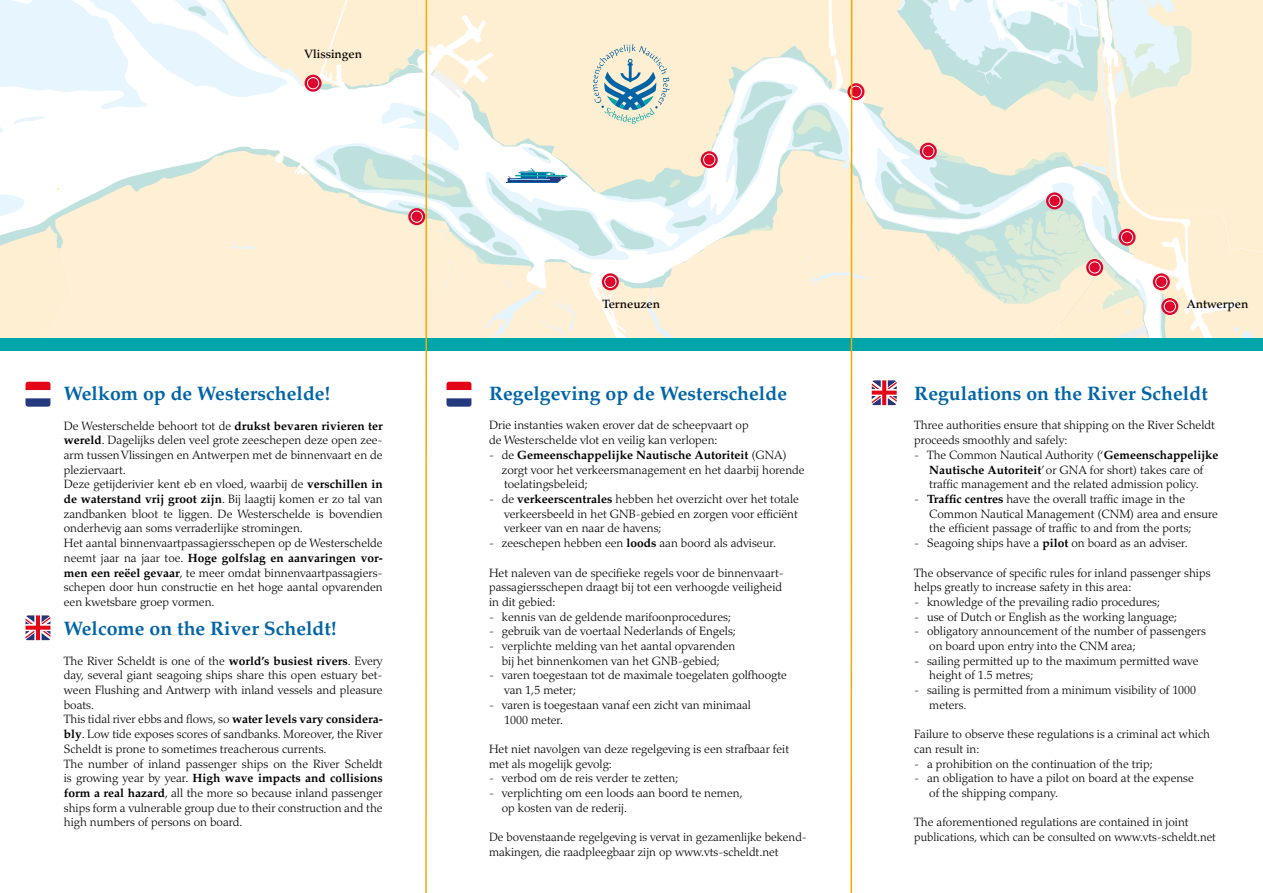
<style>
.page{position:relative;width:1263px;height:893px;background:#fff}
.page>*{position:absolute;margin:0;border:0;box-sizing:border-box;transform-origin:0 0}
.t1{font:700 19.5px "Palatino";color:#0064a7}
.t2{font:300 12px/14.7px "Palatino";color:#000}
.t3{font:500 12px "Palatino";color:#000}
.s1{font-weight:700}
</style>
<div class="page">
<svg style="left:1258px;top:0;width:5px;height:256px"></svg>
<svg style="left:0;top:0;width:1258px;height:338px"></svg>
<div style="left:0;top:338px;width:1263px;height:13px;background:#00a6aa"></div>
<svg style="left:26px;top:615px;width:24px;height:25px"></svg>
<svg style="left:872px;top:380px;width:25px;height:25px"></svg>
<svg style="left:26px;top:398px;width:24px;height:9px"></svg>
<svg style="left:26px;top:382px;width:24px;height:8px"></svg>
<svg style="left:446px;top:398px;width:25px;height:9px"></svg>
<svg style="left:446px;top:382px;width:25px;height:8px"></svg>
<hr style="left:425px;top:0;width:2px;height:893px;background:#f5a800">
<hr style="left:850px;top:0;width:2px;height:893px;background:#f5a800">
<p class="t3" style="left:305px;top:47px;width:59px">Vlissingen</p>
<p class="t3" style="left:602px;top:297px;width:59px">Terneuzen</p>
<p class="t3" style="left:1187px;top:297px;width:63px">Antwerpen</p>
<h1 class="t1" style="left:64px;top:382px;width:268px">Welkom op de Westerschelde!</h1>
<h1 class="t1" style="left:489px;top:382px;width:300px">Regelgeving op de Westerschelde</h1>
<p class="t2" style="left:64px;top:418px;width:320px">De Westerschelde behoort tot de <span class="s1">drukst bevaren rivieren ter wereld</span>. Dagelijks delen veel grote zeeschepen deze open zee&shy;arm tussen Vlissingen en Antwerpen met de binnenvaart en de pleziervaart.<br>Deze getijderivier kent eb en vloed, waarbij de <span class="s1">verschillen in de waterstand vrij groot zijn</span>. Bij laagtij komen er zo tal van zandbanken bloot te liggen. De Westerschelde is bovendien onderhevig aan soms verraderlijke stromingen.<br>Het aantal binnenvaartpassagiersschepen op de Westerschelde neemt jaar na jaar toe. <span class="s1">Hoge golfslag en aanvaringen vor&shy;men een reëel gevaar</span>, te meer omdat binnenvaartpassagiers&shy;schepen door hun constructie en het hoge aantal opvarenden een kwetsbare groep vormen.</p>
<p class="t2" style="left:489px;top:418px;width:261px">Drie instanties waken erover dat de scheepvaart op de Westerschelde vlot en veilig kan verlopen:</p>
<p class="t2" style="left:502px;top:448px;width:304px;text-indent:-13px">- de <span class="s1">Gemeenschappelijke Nautische Autoriteit</span> (GNA) zorgt voor het verkeersmanagement en het daarbij horende toelatingsbeleid;</p>
<p class="t2" style="left:504px;top:492px;width:296px;text-align:justify;text-indent:-15px">- de <span class="s1">verkeerscentrales</span> hebben het overzicht over het totale verkeersbeeld in het GNB-gebied en zorgen voor efficiënt verkeer van en naar de havens;</p>
<p class="t2" style="left:489px;top:536px;width:288px">- zeeschepen hebben een <span class="s1">loods</span> aan boord als adviseur.</p>
<p class="t2" style="left:489px;top:565px;width:296px">Het naleven van de specifieke regels voor de binnenvaart&shy;passagiersschepen draagt bij tot een verhoogde veiligheid in dit gebied:</p>
<p class="t2" style="left:489px;top:609px;width:243px">- kennis van de geldende marifoonprocedures;</p>
<p class="t2" style="left:489px;top:624px;width:248px">- gebruik van de voertaal Nederlands of Engels;</p>
<p class="t2" style="left:489px;top:639px;width:248px;text-align:center">- verplichte melding van het aantal opvarenden bij het binnenkomen van het GNB-gebied;</p>
<p class="t2" style="left:504px;top:668px;width:284px;text-indent:-15px">- varen toegestaan tot de maximale toegelaten golfhoogte van 1,5 meter;</p>
<p class="t2" style="left:504px;top:698px;width:248px;text-indent:-15px">- varen is toegestaan vanaf een zicht van minimaal<br>1000 meter.</p>
<p class="t2" style="left:489px;top:742px;width:302px">Het niet navolgen van deze regelgeving is een strafbaar feit met als mogelijk gevolg:</p>
<p class="t2" style="left:489px;top:771px;width:191px">- verbod om de reis verder te zetten;</p>
<p class="t2" style="left:502px;top:786px;width:242px;text-indent:-13px">- verplichting om een loods aan boord te nemen, op kosten van de rederij.</p>
<p class="t2" style="left:489px;top:830px;width:319px">De bovenstaande regelgeving is vervat in gezamenlijke bekend&shy;makingen, die raadpleegbaar zijn op www.vts-scheldt.net</p>
<h1 class="t1" style="left:64px;top:617px;width:274px">Welcome on the River Scheldt!</h1>
<p class="t2" style="left:64px;top:653px;width:320px">The River Scheldt is one of the <span class="s1">world’s busiest rivers</span>. Every day, several giant seagoing ships share this open estuary bet&shy;ween Flushing and Antwerp with inland vessels and pleasure boats.<br>This tidal river ebbs and flows, so <span class="s1">water levels vary considera&shy;bly</span>. Low tide exposes scores of sandbanks. Moreover, the River Scheldt is prone to sometimes treacherous currents.<br>The number of inland passenger ships on the River Scheldt is growing year by year. <span class="s1">High wave impacts and collisions form a real hazard</span>, all the more so because inland passenger ships form a vulnerable group due to their construction and the high numbers of persons on board.</p>
<h1 class="t1" style="left:914px;top:382px;width:295px">Regulations on the River Scheldt</h1>
<p class="t2" style="left:914px;top:418px;width:302px">Three authorities ensure that shipping on the River Scheldt proceeds smoothly and safely:</p>
<p class="t2" style="left:914px;top:448px;width:306px;text-align:center">- The Common Nautical Authority (‘<span class="s1">Gemeenschappelijke<br>Nautische Autoriteit</span>’ or GNA for short) takes care of traffic management and the related admission policy.</p>
<p class="t2" style="left:929px;top:492px;width:290px;text-indent:-15px">- <span class="s1">Traffic centres</span> have the overall traffic image in the<br>Common Nautical Management (CNM) area and ensure the efficient passage of traffic to and from the ports;</p>
<p class="t2" style="left:914px;top:536px;width:275px">- Seagoing ships have a <span class="s1">pilot</span> on board as an adviser.</p>
<p class="t2" style="left:914px;top:565px;width:298px">The observance of specific rules for inland passenger ships helps greatly to increase safety in this area:</p>
<p class="t2" style="left:914px;top:595px;width:247px">- knowledge of the prevailing radio procedures;</p>
<p class="t2" style="left:914px;top:609px;width:264px">- use of Dutch or English as the working language;</p>
<p class="t2" style="left:929px;top:624px;width:278px;text-indent:-15px">- obligatory announcement of the number of passengers on board upon entry into the CNM area;</p>
<p class="t2" style="left:929px;top:653px;width:271px;text-indent:-15px">- sailing permitted up to the maximum permitted wave height of 1.5 metres;</p>
<p class="t2" style="left:929px;top:683px;width:268px;text-indent:-15px">- sailing is permitted from a minimum visibility of 1000 meters.</p>
<p class="t2" style="left:914px;top:727px;width:297px">Failure to observe these regulations is a criminal act which can result in:</p>
<p class="t2" style="left:914px;top:756px;width:240px">- a prohibition on the continuation of the trip;</p>
<p class="t2" style="left:929px;top:771px;width:266px;text-indent:-15px">- an obligation to have a pilot on board at the expense of the shipping company.</p>
<p class="t2" style="left:914px;top:815px;width:303px">The aforementioned regulations are contained in joint publications, which can be consulted on www.vts-scheldt.net</p>
</div>
